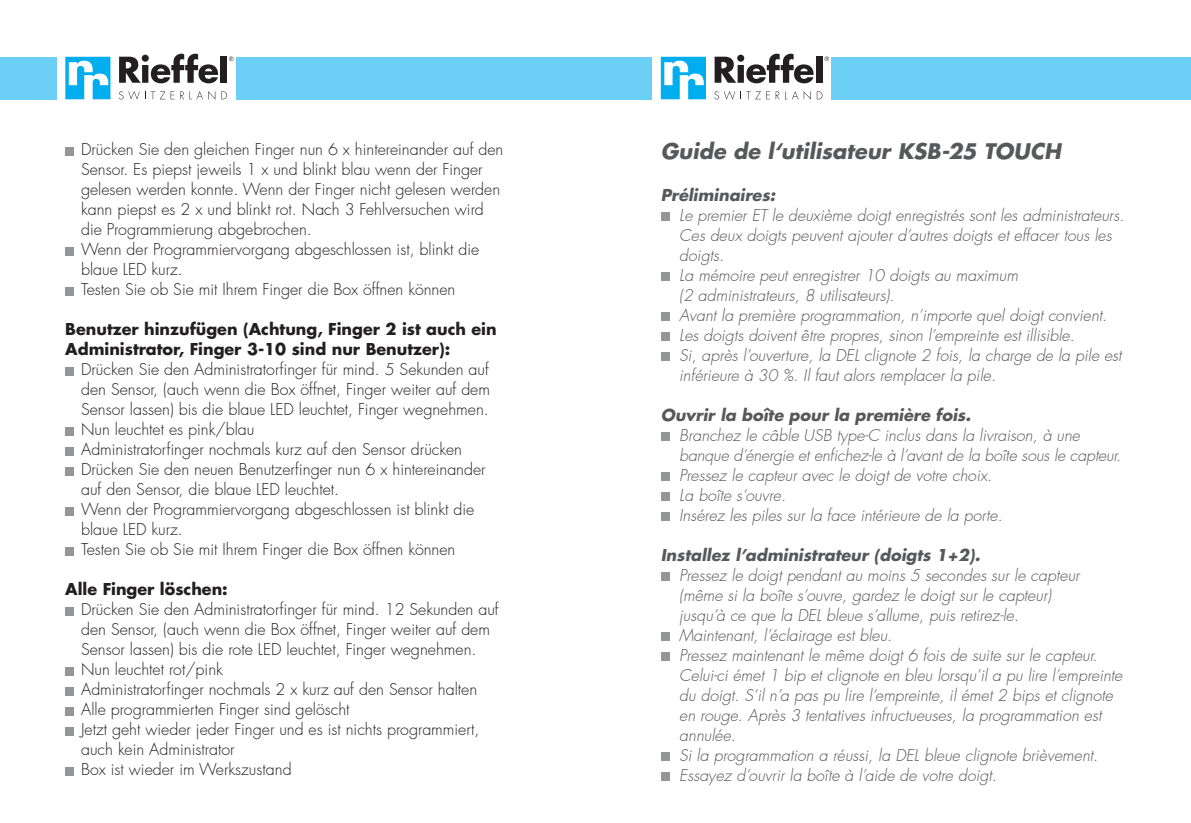
<style>
.page{position:relative;width:1191px;height:823px;background:#fff}
.page>*{position:absolute;margin:0;border:0;box-sizing:border-box;transform-origin:0 0}
._00_Seiten_Head_bold{font:italic 700 21px "Futura LT Pro";letter-spacing:.005em;color:#57585a}
._02_Fliesstext_F{font:italic 300 16px/20px "Futura LT Pro";color:#57585a}
._02_Fliesstext_DE{font:300 16px/20px "Futura LT Pro";color:#231f20}
._02_Fliesstext_Heads{font:700 16px/20px "Futura LT Pro";color:#231f20}
._02_Fliesstext_Heads-2{font:italic 700 16px "Futura LT Pro";color:#57585a}
</style>
<div class="page">
<svg style="left:661px;top:57px;width:45px;height:42px"></svg>
<svg style="left:714px;top:54px;width:99px;height:29px"></svg>
<div style="left:816px;top:57px;width:6px;height:26px;background:#231f20"></div>
<svg style="left:714px;top:91px;width:65px;height:9px"></svg>
<svg style="left:785px;top:91px;width:37px;height:9px"></svg>
<div style="left:595px;top:57px;width:57px;height:42px;background:#6bcff6"></div>
<div style="left:831px;top:57px;width:360px;height:42px;background:#6bcff6"></div>
<svg style="left:824px;top:57px;width:5px;height:4px"></svg>
<svg style="left:65px;top:57px;width:45px;height:42px"></svg>
<svg style="left:119px;top:54px;width:99px;height:29px"></svg>
<div style="left:220px;top:57px;width:7px;height:26px;background:#231f20"></div>
<svg style="left:119px;top:91px;width:46px;height:9px"></svg>
<svg style="left:171px;top:91px;width:3px;height:8px"></svg>
<svg style="left:180px;top:91px;width:35px;height:9px"></svg>
<svg style="left:221px;top:91px;width:6px;height:8px"></svg>
<div style="left:0;top:57px;width:57px;height:42px;background:#6bcff6"></div>
<div style="left:235px;top:57px;width:360px;height:42px;background:#6bcff6"></div>
<svg style="left:229px;top:57px;width:4px;height:4px"></svg>
<div style="left:65px;top:147px;width:9px;height:8px;background:#939598"></div>
<div style="left:65px;top:247px;width:9px;height:8px;background:#939598"></div>
<div style="left:65px;top:287px;width:9px;height:8px;background:#939598"></div>
<div style="left:65px;top:367px;width:9px;height:8px;background:#939598"></div>
<div style="left:65px;top:427px;width:9px;height:8px;background:#939598"></div>
<div style="left:65px;top:447px;width:9px;height:8px;background:#939598"></div>
<div style="left:65px;top:467px;width:9px;height:8px;background:#939598"></div>
<div style="left:65px;top:507px;width:9px;height:8px;background:#939598"></div>
<div style="left:65px;top:547px;width:9px;height:8px;background:#939598"></div>
<div style="left:65px;top:607px;width:9px;height:8px;background:#939598"></div>
<div style="left:65px;top:667px;width:9px;height:8px;background:#939598"></div>
<div style="left:65px;top:687px;width:9px;height:8px;background:#939598"></div>
<div style="left:65px;top:707px;width:9px;height:8px;background:#939598"></div>
<div style="left:65px;top:727px;width:9px;height:8px;background:#939598"></div>
<div style="left:65px;top:767px;width:9px;height:8px;background:#939598"></div>
<div style="left:661px;top:212px;width:8px;height:9px;background:#939598"></div>
<div style="left:661px;top:272px;width:8px;height:9px;background:#939598"></div>
<div style="left:661px;top:312px;width:8px;height:9px;background:#939598"></div>
<div style="left:661px;top:332px;width:8px;height:9px;background:#939598"></div>
<div style="left:661px;top:352px;width:8px;height:9px;background:#939598"></div>
<div style="left:661px;top:432px;width:8px;height:9px;background:#939598"></div>
<div style="left:661px;top:472px;width:8px;height:9px;background:#939598"></div>
<div style="left:661px;top:492px;width:8px;height:9px;background:#939598"></div>
<div style="left:661px;top:512px;width:8px;height:9px;background:#939598"></div>
<div style="left:661px;top:572px;width:8px;height:9px;background:#939598"></div>
<div style="left:661px;top:632px;width:8px;height:9px;background:#939598"></div>
<div style="left:661px;top:652px;width:8px;height:9px;background:#939598"></div>
<div style="left:661px;top:752px;width:8px;height:9px;background:#939598"></div>
<div style="left:661px;top:772px;width:8px;height:9px;background:#939598"></div>
<p class="_02_Fliesstext_DE" style="left:81px;top:140px;width:424px">Drücken Sie den gleichen Finger nun 6 x hintereinander auf den Sensor. Es piepst jeweils 1 x und blinkt blau wenn der Finger gelesen werden konnte. Wenn der Finger nicht gelesen werden kann piepst es 2 x und blinkt rot. Nach 3 Fehlversuchen wird die Programmierung abgebrochen.</p>
<p class="_02_Fliesstext_DE" style="left:81px;top:240px;width:400px">Wenn der Programmiervorgang abgeschlossen ist, blinkt die blaue LED kurz.</p>
<p class="_02_Fliesstext_DE" style="left:81px;top:280px;width:376px">Testen Sie ob Sie mit Ihrem Finger die Box öffnen können</p>
<p class="_02_Fliesstext_Heads" style="left:65px;top:319px;width:433px">Benutzer hinzufügen (Achtung, Finger 2 ist auch ein<br>Administrator, Finger 3-10 sind nur Benutzer):</p>
<p class="_02_Fliesstext_DE" style="left:81px;top:360px;width:410px;text-align:justify">Drücken Sie den Administratorfinger für mind. 5 Sekunden auf den Sensor, (auch wenn die Box öffnet, Finger weiter auf dem Sensor lassen) bis die blaue LED leuchtet, Finger wegnehmen.</p>
<p class="_02_Fliesstext_DE" style="left:81px;top:420px;width:175px">Nun leuchtet es pink/blau</p>
<p class="_02_Fliesstext_DE" style="left:81px;top:440px;width:382px">Administratorfinger nochmals kurz auf den Sensor drücken</p>
<p class="_02_Fliesstext_DE" style="left:81px;top:460px;width:406px">Drücken Sie den neuen Benutzerfinger nun 6 x hintereinander auf den Sensor, die blaue LED leuchtet.</p>
<p class="_02_Fliesstext_DE" style="left:81px;top:500px;width:395px">Wenn der Programmiervorgang abgeschlossen ist blinkt die blaue LED kurz.</p>
<p class="_02_Fliesstext_DE" style="left:81px;top:540px;width:376px">Testen Sie ob Sie mit Ihrem Finger die Box öffnen können</p>
<p class="_02_Fliesstext_Heads" style="left:65px;top:579px;width:164px">Alle Finger löschen:</p>
<p class="_02_Fliesstext_DE" style="left:81px;top:600px;width:419px">Drücken Sie den Administratorfinger für mind. 12 Sekunden auf den Sensor, (auch wenn die Box öffnet, Finger weiter auf dem<br>Sensor lassen) bis die rote LED leuchtet, Finger wegnehmen.</p>
<p class="_02_Fliesstext_DE" style="left:81px;top:660px;width:143px">Nun leuchtet rot/pink</p>
<p class="_02_Fliesstext_DE" style="left:81px;top:680px;width:398px">Administratorfinger nochmals 2 x kurz auf den Sensor halten</p>
<p class="_02_Fliesstext_DE" style="left:81px;top:700px;width:270px">Alle programmierten Finger sind gelöscht</p>
<p class="_02_Fliesstext_DE" style="left:81px;top:720px;width:400px">Jetzt geht wieder jeder Finger und es ist nichts programmiert, auch kein Administrator</p>
<p class="_02_Fliesstext_DE" style="left:81px;top:760px;width:212px">Box ist wieder im Werkszustand</p>
<p class="_00_Seiten_Head_bold" style="left:661px;top:135px;width:401px">Guide de l‘utilisateur KSB-25 TOUCH</p>
<p class="_02_Fliesstext_Heads-2" style="left:661px;top:182px;width:116px">Préliminaires:</p>
<p class="_02_Fliesstext_F" style="left:679px;top:205px;width:446px">Le premier ET le deuxième doigt enregistrés sont les administrateurs.<br>Ces deux doigts peuvent ajouter d’autres doigts et effacer tous les doigts.</p>
<p class="_02_Fliesstext_F" style="left:679px;top:265px;width:340px">La mémoire peut enregistrer 10 doigts au maximum (2 administrateurs, 8 utilisateurs).</p>
<p class="_02_Fliesstext_F" style="left:679px;top:305px;width:429px">Avant la première programmation, n’importe quel doigt convient.</p>
<p class="_02_Fliesstext_F" style="left:679px;top:325px;width:397px">Les doigts doivent être propres, sinon l’empreinte est illisible.</p>
<p class="_02_Fliesstext_F" style="left:679px;top:345px;width:444px">Si, après l’ouverture, la DEL clignote 2 fois, la charge de la pile est inférieure à 30 %. Il faut alors remplacer la pile.</p>
<p class="_02_Fliesstext_Heads-2" style="left:661px;top:402px;width:312px">Ouvrir la boîte pour la première fois.</p>
<p class="_02_Fliesstext_F" style="left:679px;top:425px;width:443px">Branchez le câble USB type-C inclus dans la livraison, à une banque d’énergie et enfichez-le à l’avant de la boîte sous le capteur.</p>
<p class="_02_Fliesstext_F" style="left:679px;top:465px;width:314px">Pressez le capteur avec le doigt de votre choix.</p>
<p class="_02_Fliesstext_F" style="left:679px;top:485px;width:108px">La boîte s’ouvre.</p>
<p class="_02_Fliesstext_F" style="left:679px;top:505px;width:325px">Insérez les piles sur la face intérieure de la porte.</p>
<p class="_02_Fliesstext_Heads-2" style="left:661px;top:542px;width:321px">Installez l’administrateur (doigts 1+2).</p>
<p class="_02_Fliesstext_F" style="left:679px;top:565px;width:402px">Pressez le doigt pendant au moins 5 secondes sur le capteur (même si la boîte s’ouvre, gardez le doigt sur le capteur) jusqu’à ce que la DEL bleue s’allume, puis retirez-le.</p>
<p class="_02_Fliesstext_F" style="left:679px;top:625px;width:214px">Maintenant, l’éclairage est bleu.</p>
<p class="_02_Fliesstext_F" style="left:679px;top:645px;width:445px">Pressez maintenant le même doigt 6 fois de suite sur le capteur.<br>Celui-ci émet 1 bip et clignote en bleu lorsqu’il a pu lire l’empreinte du doigt. S’il n’a pas pu lire l’empreinte, il émet 2 bips et clignote en rouge. Après 3 tentatives infructueuses, la programmation est annulée.</p>
<p class="_02_Fliesstext_F" style="left:679px;top:745px;width:420px">Si la programmation a réussi, la DEL bleue clignote brièvement.</p>
<p class="_02_Fliesstext_F" style="left:679px;top:765px;width:319px">Essayez d’ouvrir la boîte à l’aide de votre doigt.</p>
</div>
